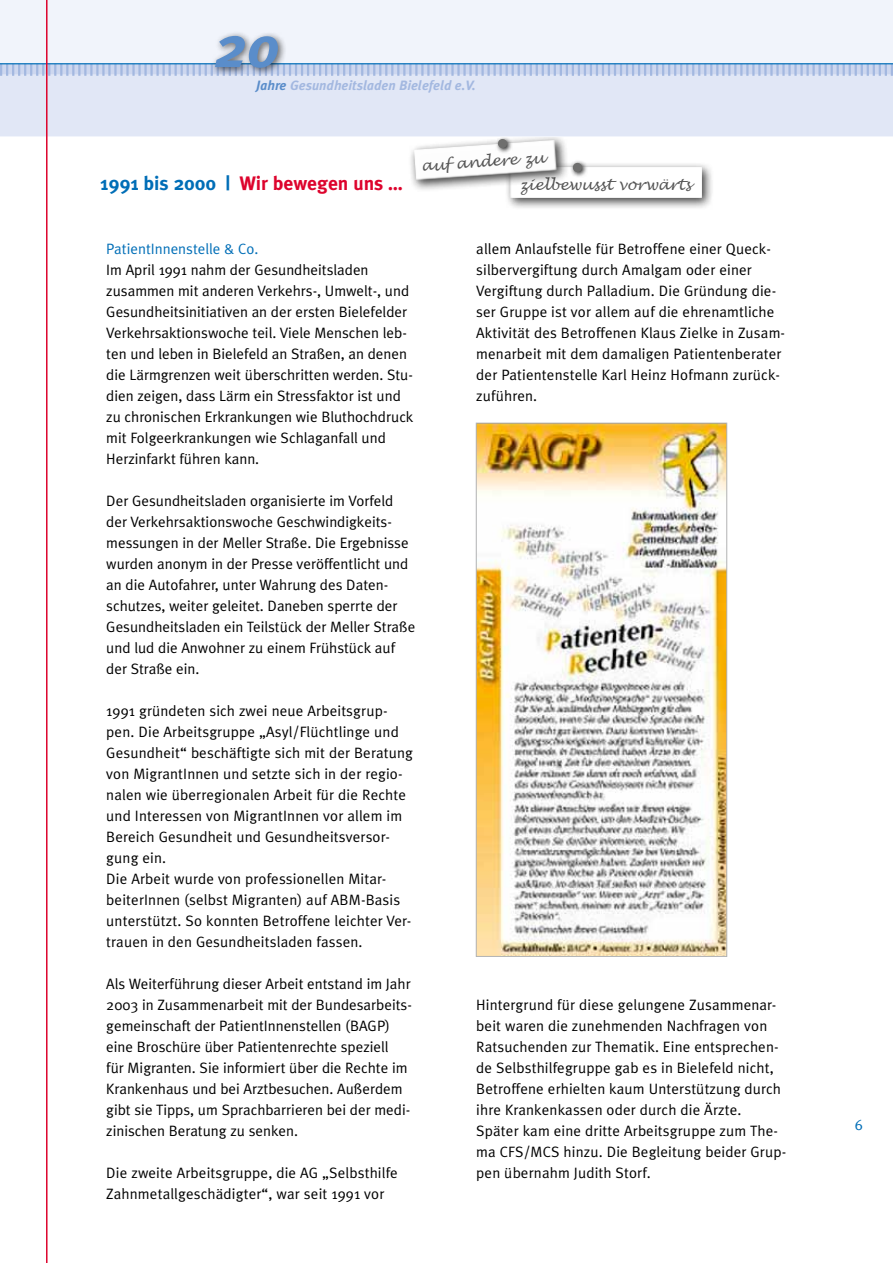
<style>
.page{position:relative;width:893px;height:1263px;background:#fff}
.page>*{position:absolute;margin:0;border:0;box-sizing:border-box;transform-origin:0 0}
.t1{font:italic 700 59.1px "Meta Plus";color:#5a8dca}
.t2{font:700 19.5px "Meta Plus";color:#dd042d}
.t3{font:italic 15.15px "Lucida Handwriting";color:#565656}
.t4{font:15px/21px "Meta Plus Normal";color:#000}
.t5{font:15px "Meta Plus Normal";color:#006eb7}
.t6{font:italic 700 13.5px "Meta Plus";color:#a3b8e0}
.s1{color:#5a8dca}
.s2{color:#006eb7}
</style>
<div class="page">
<img style="left:478px;top:425px;width:247px;height:530px">
<div style="left:476px;top:423px;width:251px;height:534px;border:1px solid #b1b2b3"></div>
<div style="left:505px;top:161px;width:209px;height:49px;background:#000;opacity:.75"></div>
<div style="left:511px;top:167px;width:191px;height:31px;background:#fff"></div>
<div style="left:570px;top:160px;width:18px;height:18px;background:#000;opacity:.85"></div>
<div style="left:573px;top:163px;width:9px;height:9px;background:#6f6f6e;border-radius:50%"></div>
<div style="left:408px;top:134px;width:161px;height:58px;background:#000;opacity:.75"></div>
<svg style="left:414px;top:140px;width:143px;height:40px"></svg>
<div style="left:495px;top:136px;width:18px;height:18px;background:#000;opacity:.85"></div>
<div style="left:498px;top:139px;width:9px;height:9px;background:#6f6f6e;border-radius:50%"></div>
<div style="left:0;top:0;width:893px;height:136px;background:#f1f4fb"></div>
<div style="left:0;top:64px;width:893px;height:72px;background:#e1e7f6"></div>
<svg style="left:0;top:64px;width:893px;height:12px"></svg>
<hr style="left:0;top:63px;width:893px;height:1px;background:#006eb7">
<div style="left:210px;top:31px;width:77px;height:46px;background:#000;opacity:.6"></div>
<hr style="left:46px;top:0;width:2px;height:1263px;background:#dd042d">
<h1 class="t1" style="left:215px;top:12px;width:66px">20</h1>
<p class="t6" style="left:256px;top:78px;width:221px"><span class="s1">Jahre</span> Gesundheitsladen Bielefeld e.V.</p>
<p class="t3" style="left:420px;top:157px;width:125px;rotate:-4deg">auf andere zu</p>
<h2 class="t2" style="left:101px;top:172px;width:304px"><span class="s2">1991 bis 2000 |</span> Wir bewegen uns …</h2>
<p class="t3" style="left:519px;top:175px;width:174px">zielbewusst vorwärts</p>
<p class="t5" style="left:106px;top:240px;width:154px">PatientInnenstelle &amp; Co.</p>
<p class="t4" style="left:106px;top:259px;width:309px">Im April 1991 nahm der Gesundheitsladen zusammen mit anderen Verkehrs-, Umwelt-, und Gesundheitsinitiativen an der ersten Bielefelder Verkehrsaktionswoche teil. Viele Menschen leb&shy;ten und leben in Bielefeld an Straßen, an denen die Lärmgrenzen weit überschritten werden. Stu&shy;dien zeigen, dass Lärm ein Stressfaktor ist und zu chronischen Erkrankungen wie Bluthochdruck mit Folgeerkrankungen wie Schlaganfall und Herzinfarkt führen kann.</p>
<p class="t4" style="left:106px;top:490px;width:311px">Der Gesundheitsladen organisierte im Vorfeld der Verkehrsaktionswoche Geschwindigkeits&shy;messungen in der Meller Straße. Die Ergebnisse wurden anonym in der Presse veröffentlicht und an die Autofahrer, unter Wahrung des Daten&shy;schutzes, weiter geleitet. Daneben sperrte der Gesundheitsladen ein Teilstück der Meller Straße und lud die Anwohner zu einem Frühstück auf der Straße ein.</p>
<p class="t4" style="left:106px;top:700px;width:308px">1991 gründeten sich zwei neue Arbeitsgrup&shy;pen. Die Arbeitsgruppe „Asyl/Flüchtlinge und Gesundheit“ beschäftigte sich mit der Beratung von MigrantInnen und setzte sich in der regio&shy;nalen wie überregionalen Arbeit für die Rechte und Interessen von MigrantInnen vor allem im Bereich Gesundheit und Gesundheitsversor&shy;gung ein.<br>Die Arbeit wurde von professionellen Mitar&shy;beiterInnen (selbst Migranten) auf ABM-Basis unterstützt. So konnten Betroffene leichter Ver&shy;trauen in den Gesundheitsladen fassen.</p>
<p class="t4" style="left:106px;top:973px;width:307px">Als Weiterführung dieser Arbeit entstand im Jahr 2003 in Zusammenarbeit mit der Bundesarbeits&shy;gemeinschaft der PatientInnenstellen (BAGP) eine Broschüre über Patientenrechte speziell<br>für Migranten. Sie informiert über die Rechte im Krankenhaus und bei Arztbesuchen. Außerdem gibt sie Tipps, um Sprachbarrieren bei der medi&shy;zinischen Beratung zu senken.</p>
<p class="t4" style="left:106px;top:1162px;width:293px">Die zweite Arbeitsgruppe, die AG „Selbsthilfe<br>Zahnmetallgeschädigter“, war seit 1991 vor</p>
<p class="t4" style="left:476px;top:238px;width:310px">allem Anlaufstelle für Betroffene einer Queck&shy;silbervergiftung durch Amalgam oder einer Vergiftung durch Palladium. Die Gründung die&shy;ser Gruppe ist vor allem auf die ehrenamtliche Aktivität des Betroffenen Klaus Zielke in Zusam&shy;menarbeit mit dem damaligen Patientenberater der Patientenstelle Karl Heinz Hofmann zurück&shy;zuführen.</p>
<p class="t4" style="left:476px;top:994px;width:312px">Hintergrund für diese gelungene Zusammenar&shy;beit waren die zunehmenden Nachfragen von Ratsuchenden zur Thematik. Eine entsprechen&shy;de Selbsthilfegruppe gab es in Bielefeld nicht, Betroffene erhielten kaum Unterstützung durch ihre Krankenkassen oder durch die Ärzte.<br>Später kam eine dritte Arbeitsgruppe zum The&shy;ma CFS/MCS hinzu. Die Begleitung beider Grup&shy;pen übernahm Judith Storf.</p>
<p class="t5" style="left:855px;top:1116px;width:10px">6</p>
</div>
